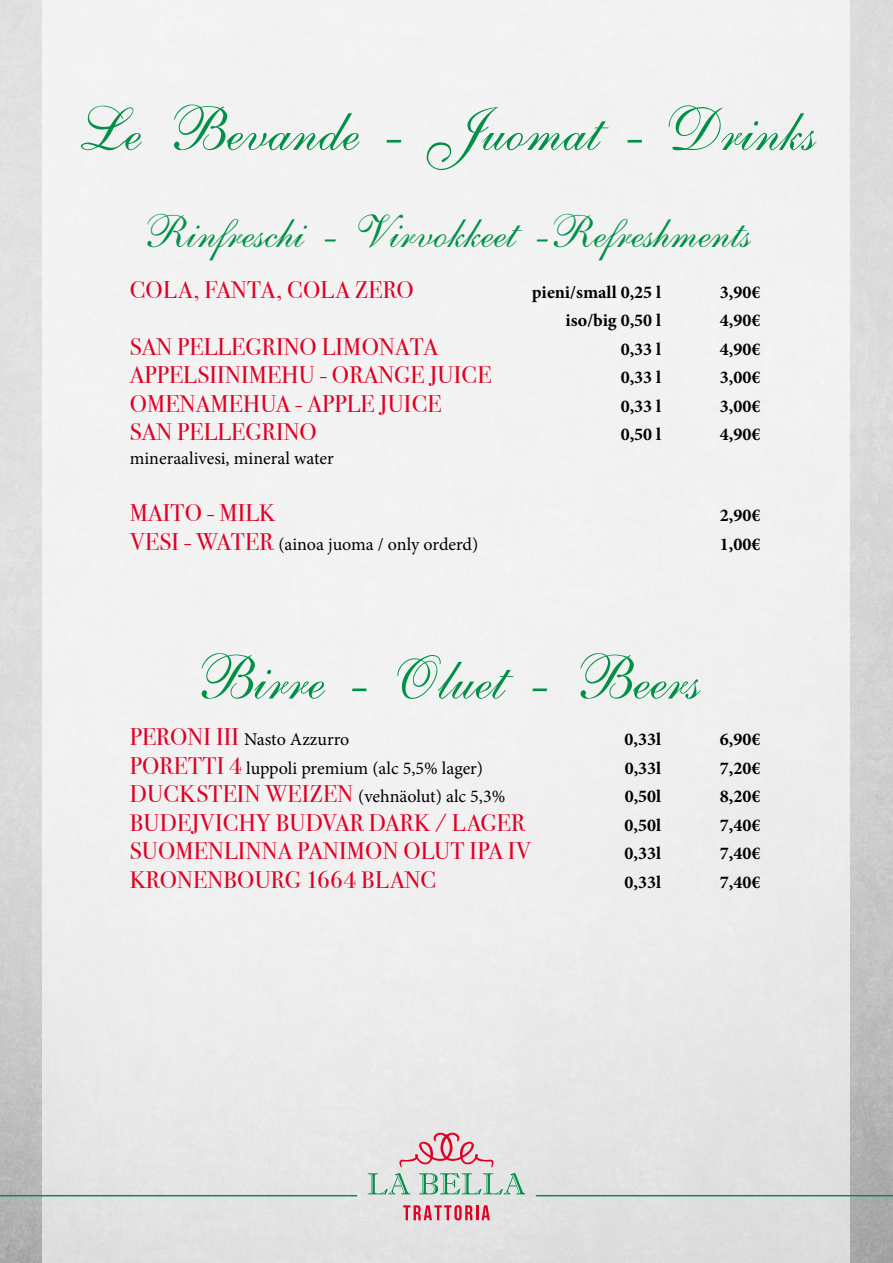
<style>
.page{position:relative;width:893px;height:1263px;background:#fff}
.page>*{position:absolute;margin:0;border:0;box-sizing:border-box;transform-origin:0 0}
.t1{font:60px "ALS Script";color:#009147}
.t2{font:45px "ALS Script";color:#009147}
.t3{font:24px "Bodoni Svty Two ITCTT Book";letter-spacing:.01em;color:#e00024}
.t4{font:18px "Minion Pro";color:#000}
.t5{font:700 18px "Minion Pro";color:#000}
.s1{font-family:"Bodoni Svty Two ITCTT Book";font-size:24px;color:#e00024}
</style>
<div class="page">
<img style="left:0;top:0;width:893px;height:1263px">
<div style="left:43px;top:0;width:807px;height:1263px;background:linear-gradient(to bottom,#f7f6f7,#e6e6e6)"></div>
<svg style="left:368px;top:1173px;width:42px;height:21px"></svg>
<svg style="left:419px;top:1173px;width:106px;height:21px;background:#aed0be"></svg>
<svg style="left:399px;top:1133px;width:95px;height:34px;background:#e4bcc2"></svg>
<svg style="left:403px;top:1205px;width:87px;height:15px"></svg>
<hr style="left:536px;top:1195px;width:357px;height:1px;background:#009147">
<hr style="left:0;top:1195px;width:357px;height:1px;background:#009147">
<h1 class="t1" style="left:77px;top:104px;width:741px">Le Bevande - Juomat - Drinks</h1>
<h2 class="t2" style="left:142px;top:212px;width:610px">Rinfreschi - Virvokkeet -Refreshments</h2>
<p class="t3" style="left:130px;top:275px;width:286px">COLA, FANTA, COLA ZERO</p>
<p class="t5" style="left:532px;top:279px;width:131px">pieni/small 0,25 l</p>
<p class="t5" style="left:720px;top:279px;width:42px">3,90€</p>
<p class="t5" style="left:565px;top:308px;width:97px">iso/big 0,50 l</p>
<p class="t5" style="left:720px;top:308px;width:42px">4,90€</p>
<p class="t3" style="left:130px;top:332px;width:310px">SAN PELLEGRINO LIMONATA</p>
<p class="t5" style="left:621px;top:336px;width:42px">0,33 l</p>
<p class="t5" style="left:720px;top:336px;width:42px">4,90€</p>
<p class="t3" style="left:130px;top:361px;width:363px">APPELSIINIMEHU - ORANGE JUICE</p>
<p class="t5" style="left:621px;top:365px;width:42px">0,33 l</p>
<p class="t5" style="left:720px;top:365px;width:42px">3,00€</p>
<p class="t3" style="left:130px;top:389px;width:313px">OMENAMEHUA - APPLE JUICE</p>
<p class="t5" style="left:621px;top:393px;width:42px">0,33 l</p>
<p class="t5" style="left:720px;top:393px;width:42px">3,00€</p>
<p class="t3" style="left:130px;top:418px;width:189px">SAN PELLEGRINO</p>
<p class="t5" style="left:621px;top:422px;width:42px">0,50 l</p>
<p class="t5" style="left:720px;top:422px;width:42px">4,90€</p>
<p class="t4" style="left:130px;top:446px;width:206px">mineraalivesi, mineral water</p>
<p class="t3" style="left:130px;top:499px;width:147px">MAITO - MILK</p>
<p class="t5" style="left:720px;top:503px;width:42px">2,90€</p>
<p class="t4" style="left:130px;top:532px;width:350px"><span class="s1">VESI - WATER</span> (ainoa juoma / only orderd)</p>
<p class="t5" style="left:720px;top:531px;width:42px">1,00€</p>
<h1 class="t1" style="left:193px;top:653px;width:509px">Birre - Oluet - Beers</h1>
<p class="t4" style="left:130px;top:727px;width:221px"><span class="s1">PERONI III</span> Nasto Azzurro</p>
<p class="t5" style="left:625px;top:727px;width:38px">0,33l</p>
<p class="t5" style="left:720px;top:727px;width:42px">6,90€</p>
<p class="t4" style="left:130px;top:756px;width:355px"><span class="s1">PORETTI 4</span> luppoli premium (alc 5,5% lager)</p>
<p class="t5" style="left:625px;top:755px;width:38px">0,33l</p>
<p class="t5" style="left:720px;top:755px;width:42px">7,20€</p>
<p class="t4" style="left:130px;top:784px;width:377px"><span class="s1">DUCKSTEIN WEIZEN</span> (vehnäolut) alc 5,3%</p>
<p class="t5" style="left:625px;top:784px;width:38px">0,50l</p>
<p class="t5" style="left:720px;top:784px;width:42px">8,20€</p>
<p class="t3" style="left:130px;top:808px;width:397px">BUDEJVICHY BUDVAR DARK / LAGER</p>
<p class="t5" style="left:625px;top:812px;width:38px">0,50l</p>
<p class="t5" style="left:720px;top:812px;width:42px">7,40€</p>
<p class="t3" style="left:130px;top:837px;width:403px">SUOMENLINNA PANIMON OLUT IPA IV</p>
<p class="t5" style="left:625px;top:841px;width:38px">0,33l</p>
<p class="t5" style="left:720px;top:841px;width:42px">7,40€</p>
<p class="t3" style="left:130px;top:865px;width:308px">KRONENBOURG 1664 BLANC</p>
<p class="t5" style="left:625px;top:869px;width:38px">0,33l</p>
<p class="t5" style="left:720px;top:869px;width:42px">7,40€</p>
</div>
